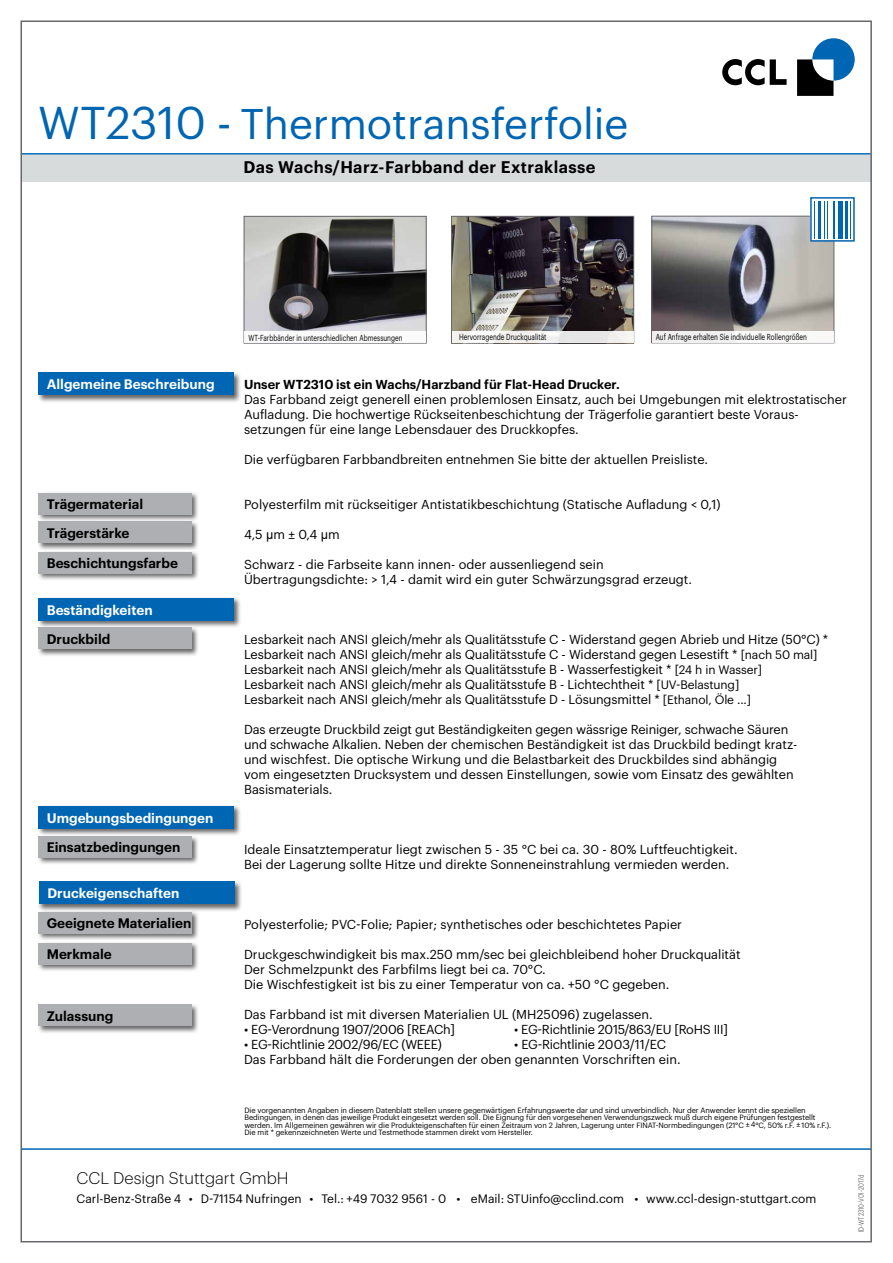
<style>
.page{position:relative;width:893px;height:1263px;background:#fff}
.page>*{position:absolute;margin:0;border:0;box-sizing:border-box;transform-origin:0 0}
.t1{font:42px "Graphik";color:#0065b2}
.t2{font:600 16.5px "Graphik";letter-spacing:.025em;color:#000}
.t3{font:300 16.5px "Graphik";color:#000}
.t4{font:600 13.5px/28.7px "Graphik";color:#000}
.t5{font:600 13.5px "Graphik";color:#fff}
.t6{font:12.75px/15px "Graphik";color:#000}
.t7{font:12.75px "Graphik";letter-spacing:-.02em;color:#000}
.t8{font:600 12.75px "Graphik";color:#000}
.t9{font:12px "Graphik";color:#000}
.t10{font:8.55px "Graphik";color:#000;scale:.75 1}
.t11{font:7.5px/7.5px "Graphik";letter-spacing:-.01em;color:#000}
.t12{font:7.5px "Graphik";color:#68676c;scale:.75 1}
.s1{font-size:45px}
.s2{font-family:"Arial"}
.s3{font-size:12px}
</style>
<div class="page">
<hr style="left:22px;top:1148px;width:849px;height:2px;background:#0065b2">
<svg style="left:722px;top:59px;width:65px;height:26px"></svg>
<svg style="left:797px;top:38px;width:58px;height:58px"></svg>
<div style="left:22px;top:155px;width:850px;height:26px;background:#d8dbdc"></div>
<hr style="left:21px;top:153px;width:850px;height:2px;background:#0065b2">
<img style="left:246px;top:218px;width:179px;height:113px">
<div style="left:244px;top:216px;width:183px;height:127px;border:1px solid #68676c"></div>
<div style="left:244px;top:331px;width:182px;height:12px;background:#fff"></div>
<img style="left:453px;top:218px;width:179px;height:113px">
<div style="left:451px;top:216px;width:183px;height:127px;border:1px solid #68676c"></div>
<svg style="left:452px;top:331px;width:181px;height:12px;fill:#f1f0ee"></svg>
<img style="left:653px;top:218px;width:179px;height:113px">
<div style="left:651px;top:216px;width:183px;height:127px;border:1px solid #68676c"></div>
<div style="left:811px;top:198px;width:43px;height:43px;background:#fff"></div>
<hr style="left:814px;top:201px;width:1px;height:37px;background:#0065b2">
<hr style="left:818px;top:201px;width:3px;height:37px;background:#0065b2">
<hr style="left:824px;top:201px;width:1px;height:37px;background:#0065b2">
<hr style="left:827px;top:201px;width:1px;height:37px;background:#0065b2">
<hr style="left:833px;top:201px;width:2px;height:37px;background:#0065b2">
<div style="left:838px;top:201px;width:5px;height:37px;background:#0065b2"></div>
<hr style="left:845px;top:201px;width:2px;height:37px;background:#0065b2">
<hr style="left:850px;top:201px;width:1px;height:37px;background:#0065b2">
<div style="left:810px;top:197px;width:45px;height:45px;border:2px solid #0065b2"></div>
<div style="left:652px;top:331px;width:182px;height:12px;background:#f9f8f7"></div>
<div style="left:37px;top:371px;width:204px;height:32px;background:#000;opacity:.6"></div>
<div style="left:38px;top:373px;width:196px;height:22px;background:#0065b2"></div>
<div style="left:37px;top:596px;width:204px;height:32px;background:#000;opacity:.6"></div>
<div style="left:38px;top:598px;width:196px;height:22px;background:#0065b2"></div>
<div style="left:37px;top:805px;width:204px;height:31px;background:#000;opacity:.6"></div>
<div style="left:38px;top:806px;width:196px;height:23px;background:#0065b2"></div>
<div style="left:37px;top:880px;width:205px;height:32px;background:#000;opacity:.6"></div>
<div style="left:39px;top:881px;width:195px;height:23px;background:#0065b2"></div>
<div style="left:37px;top:491px;width:162px;height:31px;background:#000;opacity:.6"></div>
<div style="left:38px;top:493px;width:153px;height:21px;background:#aeafb2"></div>
<div style="left:37px;top:520px;width:162px;height:31px;background:#000;opacity:.6"></div>
<div style="left:38px;top:522px;width:153px;height:21px;background:#aeafb2"></div>
<div style="left:37px;top:551px;width:162px;height:30px;background:#000;opacity:.6"></div>
<div style="left:38px;top:552px;width:153px;height:21px;background:#aeafb2"></div>
<div style="left:37px;top:626px;width:162px;height:31px;background:#000;opacity:.6"></div>
<div style="left:38px;top:628px;width:153px;height:21px;background:#aeafb2"></div>
<div style="left:37px;top:835px;width:162px;height:30px;background:#000;opacity:.6"></div>
<div style="left:38px;top:836px;width:153px;height:21px;background:#aeafb2"></div>
<div style="left:37px;top:911px;width:162px;height:30px;background:#000;opacity:.6"></div>
<div style="left:38px;top:912px;width:153px;height:21px;background:#aeafb2"></div>
<div style="left:37px;top:941px;width:162px;height:31px;background:#000;opacity:.6"></div>
<div style="left:38px;top:943px;width:153px;height:21px;background:#aeafb2"></div>
<div style="left:37px;top:1003px;width:162px;height:31px;background:#000;opacity:.6"></div>
<div style="left:38px;top:1005px;width:153px;height:21px;background:#aeafb2"></div>
<h1 class="t1" style="left:38px;top:93px;width:592px"><span class="s1">WT2310 -</span> Thermotransferfolie</h1>
<p class="t2" style="left:243px;top:155px;width:354px">Das Wachs/Harz-Farbband der Extraklasse</p>
<p class="t5" style="left:47px;top:374px;width:169px">Allgemeine Beschreibung</p>
<p class="t4" style="left:47px;top:489px;width:98px">Trägermaterial<br>Trägerstärke</p>
<p class="t4" style="left:47px;top:548px;width:133px">Beschichtungsfarbe</p>
<p class="t5" style="left:47px;top:599px;width:107px">Beständigkeiten</p>
<p class="t4" style="left:47px;top:623px;width:65px">Druckbild</p>
<p class="t5" style="left:47px;top:808px;width:168px">Umgebungsbedingungen</p>
<p class="t4" style="left:47px;top:832px;width:135px">Einsatzbedingungen</p>
<p class="t5" style="left:47px;top:883px;width:133px">Druckeigenschaften</p>
<p class="t4" style="left:47px;top:908px;width:146px">Geeignete Materialien</p>
<p class="t4" style="left:47px;top:939px;width:66px">Merkmale</p>
<p class="t4" style="left:47px;top:1000px;width:68px">Zulassung</p>
<p class="t10" style="left:249px;top:331px;width:207px">WT-Farbbänder in unterschiedlichen Abmessungen</p>
<p class="t10" style="left:459px;top:330px;width:118px">Hervorragende Druckqualität</p>
<p class="t10" style="left:656px;top:331px;width:203px">Auf Anfrage erhalten Sie individuelle Rollengrößen</p>
<p class="t8" style="left:244px;top:375px;width:377px">Unser WT2310 ist ein Wachs/Harzband für Flat-Head Drucker.</p>
<p class="t6" style="left:244px;top:391px;width:604px">Das Farbband zeigt generell einen problemlosen Einsatz, auch bei Umgebungen mit elektrostatischer<br>Aufladung. Die hochwertige Rückseitenbeschichtung der Trägerfolie garantiert beste Voraus&shy;setzungen für eine lange Lebensdauer des Druckkopfes.</p>
<p class="t6" style="left:244px;top:451px;width:466px">Die verfügbaren Farbbandbreiten entnehmen Sie bitte der aktuellen Preisliste.</p>
<p class="t6" style="left:244px;top:496px;width:478px">Polyesterfilm mit rückseitiger Antistatikbeschichtung (Statische Aufladung &lt; 0,1)</p>
<p class="t6" style="left:244px;top:526px;width:97px">4,5 <span class="s2">μ</span>m ± 0,4 <span class="s2">μ</span>m</p>
<p class="t6" style="left:244px;top:556px;width:449px">Schwarz - die Farbseite kann innen- oder aussenliegend sein<br>Übertragungsdichte: &gt; 1,4 - damit wird ein guter Schwärzungsgrad erzeugt.</p>
<p class="t6" style="left:244px;top:631px;width:586px">Lesbarkeit nach ANSI gleich/mehr als Qualitätsstufe C - Widerstand gegen Abrieb und Hitze (50°C) * Lesbarkeit nach ANSI gleich/mehr als Qualitätsstufe C - Widerstand gegen Lesestift * <span class="s3">[nach 50 mal] </span>Lesbarkeit nach ANSI gleich/mehr als Qualitätsstufe B - Wasserfestigkeit * <span class="s3">[24 h in Wasser]<br></span>Lesbarkeit nach ANSI gleich/mehr als Qualitätsstufe B - Lichtechtheit * <span class="s3">[UV-Belastung]<br></span>Lesbarkeit nach ANSI gleich/mehr als Qualitätsstufe D - Lösungsmittel * <span class="s3">[Ethanol, Öle ...]</span></p>
<p class="t6" style="left:244px;top:721px;width:555px">Das erzeugte Druckbild zeigt gut Beständigkeiten gegen wässrige Reiniger, schwache Säuren und schwache Alkalien. Neben der chemischen Beständigkeit ist das Druckbild bedingt kratz&shy;und wischfest. Die optische Wirkung und die Belastbarkeit des Druckbildes sind abhängig vom eingesetzten Drucksystem und dessen Einstellungen, sowie vom Einsatz des gewählten Basismaterials.</p>
<p class="t6" style="left:244px;top:841px;width:495px">Ideale Einsatztemperatur liegt zwischen 5 - 35 °C bei ca. 30 - 80% Luftfeuchtigkeit.<br>Bei der Lagerung sollte Hitze und direkte Sonneneinstrahlung vermieden werden.</p>
<p class="t6" style="left:244px;top:916px;width:439px">Polyesterfolie; PVC-Folie; Papier; synthetisches oder beschichtetes Papier</p>
<p class="t6" style="left:244px;top:946px;width:498px">Druckgeschwindigkeit bis max.250 mm/sec bei gleichbleibend hoher Druckqualität<br>Der Schmelzpunkt des Farbfilms liegt bei ca. 70°C.<br>Die Wischfestigkeit ist bis zu einer Temperatur von ca. +50 °C gegeben.</p>
<p class="t6" style="left:244px;top:1006px;width:410px">Das Farbband ist mit diversen Materialien UL (MH25096) zugelassen.</p>
<p class="t7" style="left:244px;top:1020px;width:212px">• EG-Verordnung 1907/2006 [REACh]</p>
<p class="t7" style="left:514px;top:1020px;width:215px">• EG-Richtlinie 2015/863/EU [RoHS III]</p>
<p class="t7" style="left:244px;top:1035px;width:199px">• EG-Richtlinie 2002/96/EC (WEEE)</p>
<p class="t6" style="left:244px;top:1036px;width:438px;text-indent:270px">• EG-Richtlinie 2003/11/EC<br>Das Farbband hält die Forderungen der oben genannten Vorschriften ein.</p>
<p class="t11" style="left:244px;top:1106px;width:588px">Die vorgenannten Angaben in diesem Datenblatt stellen unsere gegenwärtigen Erfahrungswerte dar und sind unverbindlich. Nur der Anwender kennt die speziellen Bedingungen, in denen das jeweilige Produkt eingesetzt werden soll. Die Eignung für den vorgesehenen Verwendungszweck muß durch eigene Prüfungen festgestellt werden. Im Allgemeinen gewähren wir die Produkteigenschaften für einen Zeitraum von 2 Jahren, Lagerung unter FINAT-Normbedingungen (21°C ± 4°C, 50% r.F. ± 10% r.F.).<br>Die mit * gekennzeichneten Werte und Testmethode stammen direkt vom Hersteller.</p>
<p class="t3" style="left:77px;top:1166px;width:214px">CCL Design Stuttgart GmbH</p>
<p class="t9" style="left:77px;top:1190px;width:741px">Carl-Benz-Straße 4 • D-71154 Nufringen • Tel.: +49 7032 9561 - 0 • eMail: STUinfo@cclind.com • www.ccl-design-stuttgart.com</p>
<p class="t12" style="left:855px;top:1232px;width:78px;rotate:-90deg">ID-WT2310-V01-2017d</p>
</div>
